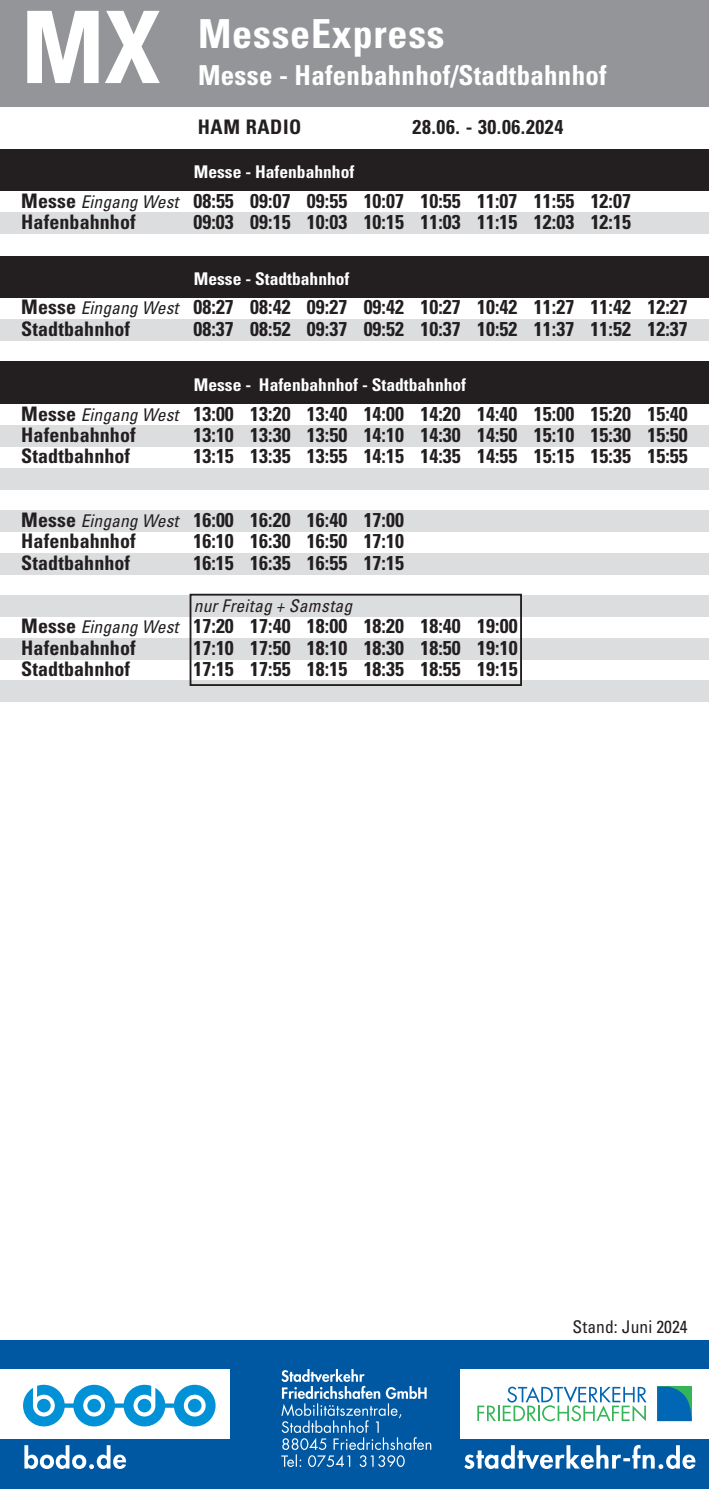
<style>
.page{position:relative;width:709px;height:1489px;background:#fff}
.page>*{position:absolute;margin:0;border:0;box-sizing:border-box;transform-origin:0 0}
.t1{font:700 condensed 100px "Univers LT Std";color:#fff}
.t2{font:700 condensed 40px "Univers LT Std";letter-spacing:.02em;color:#fff}
.t3{font:700 condensed 27.5px "Univers LT Std";letter-spacing:.01em;color:#fff}
.t4{font:700 condensed 20px/21.2px "Univers LT Std";letter-spacing:.005em;color:#231f20}
.t5{font:700 condensed 20px "Univers LT Std";letter-spacing:.03em;color:#231f20}
.t6{font:700 condensed 17.5px/18.8px "Univers LT Std";color:#fff}
.t7{font:italic condensed 17.5px "Univers LT Std";letter-spacing:.02em;color:#231f20}
.t8{font:condensed 17.5px "Univers LT Std";letter-spacing:.005em;color:#231f20}
.s1{font-weight:400;font-style:italic;font-size:17.5px}
</style>
<div class="page">
<div style="left:0;top:319px;width:709px;height:21px;background:#dcdddf"></div>
<div style="left:0;top:425px;width:709px;height:21px;background:#dcdddf"></div>
<div style="left:0;top:468px;width:709px;height:21px;background:#dcdddf"></div>
<div style="left:0;top:510px;width:709px;height:21px;background:#dcdddf"></div>
<div style="left:0;top:553px;width:709px;height:21px;background:#dcdddf"></div>
<div style="left:0;top:595px;width:709px;height:22px;background:#dcdddf"></div>
<div style="left:0;top:638px;width:709px;height:21px;background:#dcdddf"></div>
<div style="left:0;top:680px;width:709px;height:22px;background:#dcdddf"></div>
<div style="left:0;top:0;width:709px;height:106px;background:#939598"></div>
<div style="left:0;top:149px;width:709px;height:42px;background:#231f20"></div>
<div style="left:0;top:255px;width:709px;height:43px;background:#231f20"></div>
<div style="left:0;top:361px;width:709px;height:43px;background:#231f20"></div>
<div style="left:0;top:213px;width:709px;height:21px;background:#dcdddf"></div>
<div style="left:189px;top:593px;width:333px;height:93px;border:2px solid #231f20"></div>
<div style="left:0;top:1339px;width:709px;height:149px;background:#0158a2"></div>
<div style="left:460px;top:1369px;width:249px;height:69px;background:#fff"></div>
<div style="left:0;top:1369px;width:230px;height:69px;background:#fff"></div>
<svg style="left:23px;top:1369px;width:672px;height:99px"></svg>
<h1 class="t1" style="left:21px;top:-14px;width:140px">MX</h1>
<h2 class="t2" style="left:198px;top:9px;width:248px">MesseExpress</h2>
<h3 class="t3" style="left:198px;top:59px;width:410px">Messe - Hafenbahnhof/Stadtbahnhof</h3>
<p class="t5" style="left:198px;top:114px;width:105px">HAM RADIO</p>
<p class="t5" style="left:412px;top:114px;width:152px">28.06. - 30.06.2024</p>
<p class="t6" style="left:236px;top:151px;width:37px">erste<br>Fahrt</p>
<p class="t6" style="left:194px;top:162px;width:162px">Messe - Hafenbahnhof</p>
<p class="t4" style="left:21px;top:190px;width:611px">Messe <span class="s1">Eingang West</span> 08:55 09:07 09:55 10:07 10:55 11:07 11:55 12:07<br>Hafenbahnhof</p>
<p class="t4" style="left:193px;top:211px;width:439px">09:03 09:15 10:03 10:15 11:03 11:15 12:03 12:15</p>
<p class="t6" style="left:194px;top:269px;width:157px">Messe - Stadtbahnhof</p>
<p class="t4" style="left:21px;top:296px;width:668px">Messe <span class="s1">Eingang West</span> 08:27 08:42 09:27 09:42 10:27 10:42 11:27 11:42 12:27<br>Stadtbahnhof</p>
<p class="t4" style="left:193px;top:318px;width:496px">08:37 08:52 09:37 09:52 10:37 10:52 11:37 11:52 12:37</p>
<p class="t6" style="left:194px;top:375px;width:274px">Messe - Hafenbahnhof - Stadtbahnhof</p>
<p class="t4" style="left:21px;top:403px;width:668px">Messe <span class="s1">Eingang West</span> 13:00 13:20 13:40 14:00 14:20 14:40 15:00 15:20 15:40<br>Hafenbahnhof</p>
<p class="t4" style="left:193px;top:424px;width:496px">13:10 13:30 13:50 14:10 14:30 14:50 15:10 15:30 15:50</p>
<p class="t4" style="left:21px;top:445px;width:110px">Stadtbahnhof</p>
<p class="t4" style="left:193px;top:445px;width:496px">13:15 13:35 13:55 14:15 14:35 14:55 15:15 15:35 15:55</p>
<p class="t4" style="left:21px;top:509px;width:384px">Messe <span class="s1">Eingang West</span> 16:00 16:20 16:40 17:00<br>Hafenbahnhof</p>
<p class="t4" style="left:193px;top:530px;width:212px">16:10 16:30 16:50 17:10</p>
<p class="t4" style="left:21px;top:552px;width:110px">Stadtbahnhof</p>
<p class="t4" style="left:193px;top:552px;width:212px">16:15 16:35 16:55 17:15</p>
<p class="t7" style="left:194px;top:595px;width:160px">nur Freitag + Samstag</p>
<p class="t4" style="left:21px;top:615px;width:498px">Messe <span class="s1">Eingang West</span> 17:20 17:40 18:00 18:20 18:40 19:00<br>Hafenbahnhof</p>
<p class="t4" style="left:193px;top:637px;width:325px">17:10 17:50 18:10 18:30 18:50 19:10</p>
<p class="t4" style="left:21px;top:658px;width:110px">Stadtbahnhof</p>
<p class="t4" style="left:193px;top:658px;width:325px">17:15 17:55 18:15 18:35 18:55 19:15</p>
<p class="t8" style="left:572px;top:1315px;width:117px">Stand: Juni 2024</p>
</div>
